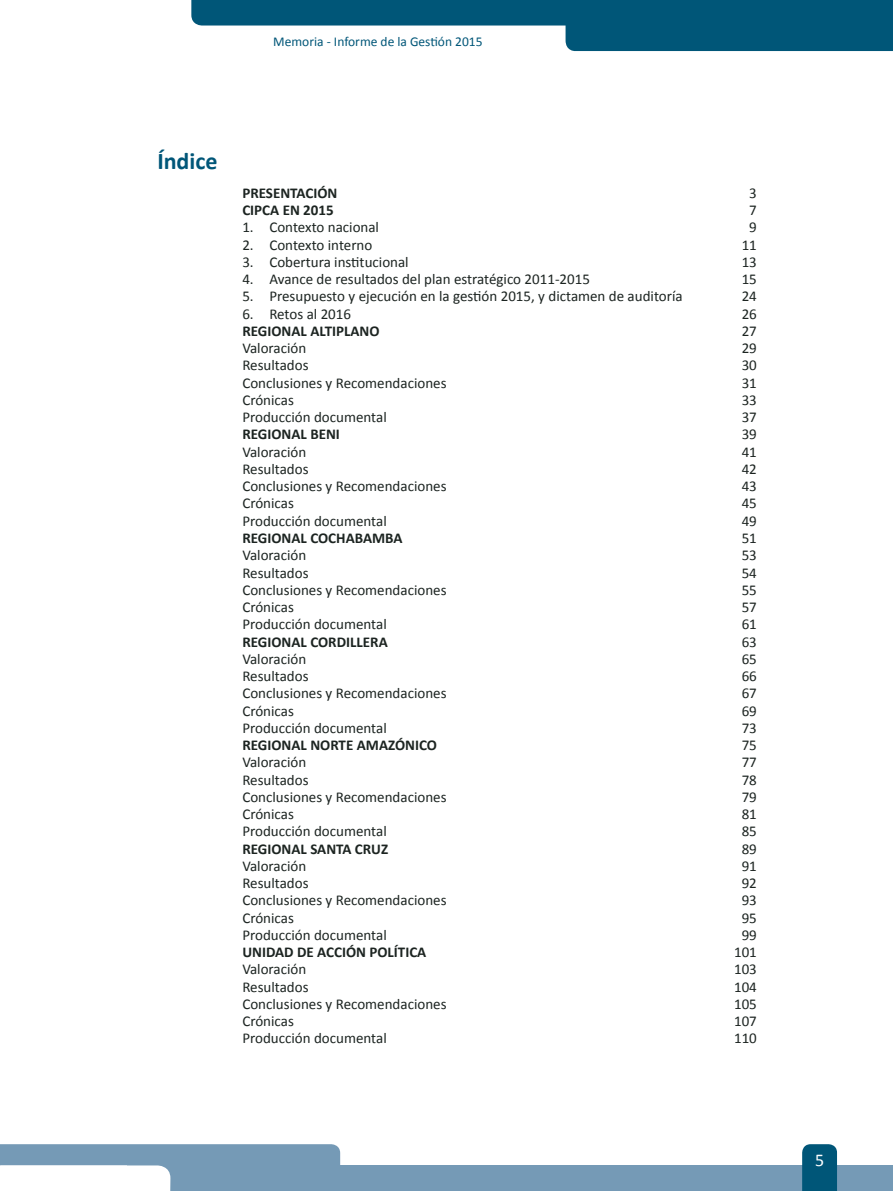
<style>
.page{position:relative;width:893px;height:1191px;background:#fff}
.page>*{position:absolute;margin:0;border:0;box-sizing:border-box;transform-origin:0 0}
.t1{font:700 24px "Calibri";color:#005678}
.t2{font:18px "Calibri";color:#fff}
.t3{font:15px "Calibri";color:#1c2421}
.t4{font:700 15px "Calibri";color:#1c2421}
.t5{font:13.5px "Calibri";color:#005678}
</style>
<div class="page">
<div style="left:128px;top:1165px;width:765px;height:26px;background:#759ab6"></div>
<svg style="left:0;top:1144px;width:340px;height:47px"></svg>
<div style="left:802px;top:1144px;width:35px;height:47px;background:#005678"></div>
<svg style="left:191px;top:0;width:702px;height:51px"></svg>
<p class="t5" style="left:273px;top:33px;width:211px">Memoria - Informe de la Gestión 2015</p>
<h1 class="t1" style="left:157px;top:146px;width:62px">Índice</h1>
<p class="t4" style="left:242px;top:183px;width:97px">PRESENTACIÓN</p>
<p class="t3" style="left:749px;top:183px;width:9px">3</p>
<p class="t4" style="left:242px;top:200px;width:93px">CIPCA EN 2015</p>
<p class="t3" style="left:749px;top:201px;width:9px">7</p>
<p class="t3" style="left:242px;top:218px;width:138px">1. Contexto nacional</p>
<p class="t3" style="left:749px;top:218px;width:9px">9</p>
<p class="t3" style="left:242px;top:235px;width:132px">2. Contexto interno</p>
<p class="t3" style="left:742px;top:235px;width:17px">11</p>
<p class="t3" style="left:242px;top:252px;width:168px">3. Cobertura institucional</p>
<p class="t3" style="left:742px;top:252px;width:17px">13</p>
<p class="t3" style="left:242px;top:270px;width:349px">4. Avance de resultados del plan estratégico 2011-2015</p>
<p class="t3" style="left:742px;top:270px;width:17px">15</p>
<p class="t3" style="left:242px;top:287px;width:442px">5. Presupuesto y ejecución en la gestión 2015, y dictamen de auditoría</p>
<p class="t3" style="left:742px;top:287px;width:17px">24</p>
<p class="t3" style="left:242px;top:304px;width:110px">6. Retos al 2016</p>
<p class="t3" style="left:742px;top:304px;width:17px">26</p>
<p class="t4" style="left:242px;top:321px;width:139px">REGIONAL ALTIPLANO</p>
<p class="t3" style="left:742px;top:321px;width:17px">27</p>
<p class="t3" style="left:242px;top:339px;width:65px">Valoración</p>
<p class="t3" style="left:742px;top:339px;width:17px">29</p>
<p class="t3" style="left:242px;top:356px;width:68px">Resultados</p>
<p class="t3" style="left:742px;top:356px;width:17px">30</p>
<p class="t3" style="left:242px;top:373px;width:206px">Conclusiones y Recomendaciones</p>
<p class="t3" style="left:742px;top:373px;width:17px">31</p>
<p class="t3" style="left:242px;top:390px;width:53px">Crónicas</p>
<p class="t3" style="left:742px;top:390px;width:17px">33</p>
<p class="t3" style="left:242px;top:408px;width:146px">Producción documental</p>
<p class="t3" style="left:742px;top:408px;width:17px">37</p>
<p class="t4" style="left:242px;top:425px;width:99px">REGIONAL BENI</p>
<p class="t3" style="left:742px;top:425px;width:17px">39</p>
<p class="t3" style="left:242px;top:442px;width:65px">Valoración</p>
<p class="t3" style="left:742px;top:442px;width:17px">41</p>
<p class="t3" style="left:242px;top:459px;width:68px">Resultados</p>
<p class="t3" style="left:742px;top:459px;width:17px">42</p>
<p class="t3" style="left:242px;top:477px;width:206px">Conclusiones y Recomendaciones</p>
<p class="t3" style="left:742px;top:477px;width:17px">43</p>
<p class="t3" style="left:242px;top:494px;width:53px">Crónicas</p>
<p class="t3" style="left:742px;top:494px;width:17px">45</p>
<p class="t3" style="left:242px;top:511px;width:146px">Producción documental</p>
<p class="t3" style="left:742px;top:511px;width:17px">49</p>
<p class="t4" style="left:242px;top:528px;width:162px">REGIONAL COCHABAMBA</p>
<p class="t3" style="left:742px;top:528px;width:17px">51</p>
<p class="t3" style="left:242px;top:546px;width:65px">Valoración</p>
<p class="t3" style="left:742px;top:546px;width:17px">53</p>
<p class="t3" style="left:242px;top:563px;width:68px">Resultados</p>
<p class="t3" style="left:742px;top:563px;width:17px">54</p>
<p class="t3" style="left:242px;top:580px;width:206px">Conclusiones y Recomendaciones</p>
<p class="t3" style="left:742px;top:580px;width:17px">55</p>
<p class="t3" style="left:242px;top:597px;width:53px">Crónicas</p>
<p class="t3" style="left:742px;top:597px;width:17px">57</p>
<p class="t3" style="left:242px;top:615px;width:146px">Producción documental</p>
<p class="t3" style="left:742px;top:615px;width:17px">61</p>
<p class="t4" style="left:242px;top:632px;width:147px">REGIONAL CORDILLERA</p>
<p class="t3" style="left:742px;top:632px;width:17px">63</p>
<p class="t3" style="left:242px;top:649px;width:65px">Valoración</p>
<p class="t3" style="left:742px;top:649px;width:17px">65</p>
<p class="t3" style="left:242px;top:666px;width:68px">Resultados</p>
<p class="t3" style="left:742px;top:666px;width:17px">66</p>
<p class="t3" style="left:242px;top:684px;width:206px">Conclusiones y Recomendaciones</p>
<p class="t3" style="left:742px;top:684px;width:17px">67</p>
<p class="t3" style="left:242px;top:701px;width:53px">Crónicas</p>
<p class="t3" style="left:742px;top:701px;width:17px">69</p>
<p class="t3" style="left:242px;top:718px;width:146px">Producción documental</p>
<p class="t3" style="left:742px;top:718px;width:17px">73</p>
<p class="t4" style="left:242px;top:735px;width:196px">REGIONAL NORTE AMAZÓNICO</p>
<p class="t3" style="left:742px;top:735px;width:17px">75</p>
<p class="t3" style="left:242px;top:753px;width:65px">Valoración</p>
<p class="t3" style="left:742px;top:753px;width:17px">77</p>
<p class="t3" style="left:242px;top:770px;width:68px">Resultados</p>
<p class="t3" style="left:742px;top:770px;width:17px">78</p>
<p class="t3" style="left:242px;top:787px;width:206px">Conclusiones y Recomendaciones</p>
<p class="t3" style="left:742px;top:787px;width:17px">79</p>
<p class="t3" style="left:242px;top:804px;width:53px">Crónicas</p>
<p class="t3" style="left:742px;top:804px;width:17px">81</p>
<p class="t3" style="left:242px;top:822px;width:146px">Producción documental</p>
<p class="t3" style="left:742px;top:822px;width:17px">85</p>
<p class="t4" style="left:242px;top:839px;width:147px">REGIONAL SANTA CRUZ</p>
<p class="t3" style="left:742px;top:839px;width:17px">89</p>
<p class="t3" style="left:242px;top:856px;width:65px">Valoración</p>
<p class="t3" style="left:742px;top:856px;width:17px">91</p>
<p class="t3" style="left:242px;top:873px;width:68px">Resultados</p>
<p class="t3" style="left:742px;top:873px;width:17px">92</p>
<p class="t3" style="left:242px;top:891px;width:206px">Conclusiones y Recomendaciones</p>
<p class="t3" style="left:742px;top:891px;width:17px">93</p>
<p class="t3" style="left:242px;top:908px;width:53px">Crónicas</p>
<p class="t3" style="left:742px;top:908px;width:17px">95</p>
<p class="t3" style="left:242px;top:925px;width:146px">Producción documental</p>
<p class="t3" style="left:742px;top:925px;width:17px">99</p>
<p class="t4" style="left:242px;top:942px;width:186px">UNIDAD DE ACCIÓN POLÍTICA</p>
<p class="t3" style="left:734px;top:942px;width:24px">101</p>
<p class="t3" style="left:242px;top:960px;width:65px">Valoración</p>
<p class="t3" style="left:734px;top:960px;width:24px">103</p>
<p class="t3" style="left:242px;top:977px;width:68px">Resultados</p>
<p class="t3" style="left:734px;top:977px;width:24px">104</p>
<p class="t3" style="left:242px;top:994px;width:206px">Conclusiones y Recomendaciones</p>
<p class="t3" style="left:734px;top:994px;width:24px">105</p>
<p class="t3" style="left:242px;top:1011px;width:53px">Crónicas</p>
<p class="t3" style="left:734px;top:1011px;width:24px">107</p>
<p class="t3" style="left:242px;top:1029px;width:146px">Producción documental</p>
<p class="t3" style="left:734px;top:1029px;width:24px">110</p>
<p class="t2" style="left:815px;top:1148px;width:11px">5</p>
</div>
